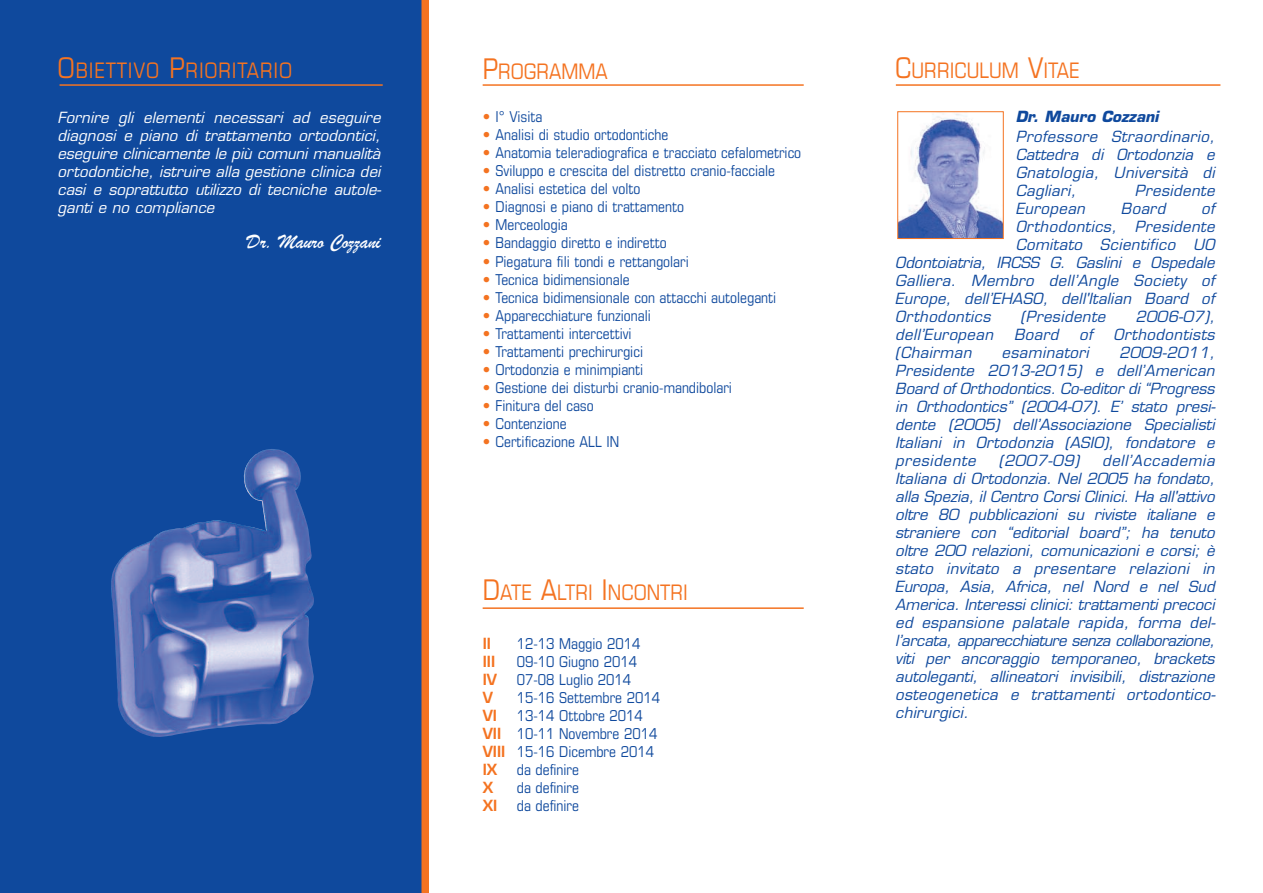
<style>
.page{position:relative;width:1263px;height:893px;background:#fff}
.page>*{position:absolute;margin:0;border:0;box-sizing:border-box;transform-origin:0 0}
.t1{font:condensed 21.3px "Eurostile";color:#f47321}
.t2{font:condensed 21.3px "Eurostile";letter-spacing:.035em;color:#f47321}
.t3{font:21px "Brush Script";letter-spacing:-.02em;color:#fff}
.t4{font:italic 15px/18px "Eurostile";letter-spacing:.025em;color:#0f499d;text-align:justify}
.t5{font:condensed 15px/18px "Eurostile";color:#0f499d}
.t6{font:italic 15px/18px "Eurostile";color:#fff;text-align:justify}
.t7{font:italic 15px "Eurostile";color:#0f499d}
.t8{font:italic 700 15px "Eurostile";color:#0f499d}
.t9{font:600 15px "Eurostile";color:#f47321}
.s1{font-size:28.5px}
.s2{color:#f47321}
.s3{font-weight:600;font-stretch:normal;color:#f47321}
</style>
<div class="page">
<div style="left:0;top:0;width:425px;height:893px;background:#0f499d"></div>
<img style="left:899px;top:114px;width:103px;height:123px">
<div style="left:897px;top:111px;width:107px;height:128px;border:1px solid #f47321"></div>
<hr style="left:896px;top:84px;width:324px;height:2px;background:#f47321">
<hr style="left:483px;top:84px;width:321px;height:2px;background:#f47321">
<hr style="left:483px;top:607px;width:321px;height:2px;background:#f47321">
<hr style="left:60px;top:84px;width:323px;height:2px;background:#f47321">
<div style="left:421px;top:0;width:8px;height:893px;background:#f47321"></div>
<img style="left:111px;top:449px;width:203px;height:288px">
<h1 class="t2" style="left:58px;top:63px;width:236px"><span class="s1">O</span>BIETTIVO <span class="s1">P</span>RIORITARIO</h1>
<p class="t6" style="left:58px;top:110px;width:325px">Fornire gli elementi necessari ad eseguire diagnosi e piano di trattamento ortodontici, eseguire clinicamente le più comuni manualità ortodontiche, istruire alla gestione clinica dei casi e soprattutto utilizzo di tecniche autole&shy;ganti e no compliance</p>
<h2 class="t3" style="left:247px;top:230px;width:135px">Dr. Mauro Cozzani</h2>
<h1 class="t1" style="left:483px;top:63px;width:126px"><span class="s1">P</span>ROGRAMMA</h1>
<p class="t5" style="left:483px;top:109px;width:61px"><span class="s2">•</span> I° Visita</p>
<p class="t5" style="left:483px;top:127px;width:187px"><span class="s2">•</span> Analisi di studio ortodontiche</p>
<p class="t5" style="left:483px;top:145px;width:320px"><span class="s2">•</span> Anatomia teleradiografica e tracciato cefalometrico</p>
<p class="t5" style="left:483px;top:163px;width:294px"><span class="s2">•</span> Sviluppo e crescita del distretto cranio-facciale</p>
<p class="t5" style="left:483px;top:181px;width:159px"><span class="s2">•</span> Analisi estetica del volto</p>
<p class="t5" style="left:483px;top:199px;width:203px"><span class="s2">•</span> Diagnosi e piano di trattamento</p>
<p class="t5" style="left:483px;top:217px;width:86px"><span class="s2">•</span> Merceologia</p>
<p class="t5" style="left:483px;top:235px;width:185px"><span class="s2">•</span> Bandaggio diretto e indiretto</p>
<p class="t5" style="left:483px;top:253px;width:208px"><span class="s2">•</span> Piegatura fili tondi e rettangolari</p>
<p class="t5" style="left:483px;top:271px;width:149px"><span class="s2">•</span> Tecnica bidimensionale</p>
<p class="t5" style="left:483px;top:289px;width:295px"><span class="s2">•</span> Tecnica bidimensionale con attacchi autoleganti</p>
<p class="t5" style="left:483px;top:307px;width:170px"><span class="s2">•</span> Apparecchiature funzionali</p>
<p class="t5" style="left:483px;top:325px;width:150px"><span class="s2">•</span> Trattamenti intercettivi</p>
<p class="t5" style="left:483px;top:343px;width:162px"><span class="s2">•</span> Trattamenti prechirurgici</p>
<p class="t5" style="left:483px;top:361px;width:162px"><span class="s2">•</span> Ortodonzia e minimpianti</p>
<p class="t5" style="left:483px;top:379px;width:251px"><span class="s2">•</span> Gestione dei disturbi cranio-mandibolari</p>
<p class="t5" style="left:483px;top:397px;width:113px"><span class="s2">•</span> Finitura del caso</p>
<p class="t5" style="left:483px;top:415px;width:85px"><span class="s2">•</span> Contenzione</p>
<p class="t5" style="left:483px;top:433px;width:138px"><span class="s2">•</span> Certificazione ALL IN</p>
<h1 class="t1" style="left:483px;top:585px;width:207px"><span class="s1">D</span>ATE <span class="s1">A</span>LTRI <span class="s1">I</span>NCONTRI</h1>
<p class="t9" style="left:483px;top:638px;width:10px">II</p>
<p class="t5" style="left:517px;top:636px;width:125px">12-13 Maggio 2014</p>
<p class="t9" style="left:483px;top:656px;width:14px">III</p>
<p class="t5" style="left:517px;top:654px;width:122px">09-10 Giugno 2014</p>
<p class="t9" style="left:483px;top:674px;width:16px">IV</p>
<p class="t5" style="left:517px;top:672px;width:116px">07-08 Luglio 2014</p>
<p class="t9" style="left:483px;top:692px;width:12px">V</p>
<p class="t5" style="left:517px;top:690px;width:145px">15-16 Settembre 2014</p>
<p class="t9" style="left:483px;top:710px;width:16px">VI</p>
<p class="t5" style="left:483px;top:708px;width:176px;text-indent:34px">13-14 Ottobre 2014<br><span class="s3">VII</span> 10-11 Novembre 2014<br><span class="s3">VIII</span> 15-16 Dicembre 2014<br><span class="s3">IX</span></p>
<p class="t5" style="left:517px;top:762px;width:64px">da definire</p>
<p class="t9" style="left:483px;top:782px;width:12px">X</p>
<p class="t5" style="left:517px;top:780px;width:64px">da definire</p>
<p class="t9" style="left:483px;top:800px;width:16px">XI</p>
<p class="t5" style="left:517px;top:798px;width:64px">da definire</p>
<h1 class="t1" style="left:895px;top:63px;width:186px"><span class="s1">C</span>URRICULUM <span class="s1">V</span>ITAE</h1>
<p class="t8" style="left:1016px;top:110px;width:144px">Dr. Mauro Cozzani</p>
<p class="t4" style="left:1016px;top:129px;width:200px">Professore Straordinario, Cattedra di Ortodonzia e Gnatologia, Università di Cagliari,</p>
<p class="t4" style="left:1135px;top:183px;width:81px">Presidente</p>
<p class="t4" style="left:1016px;top:201px;width:71px">European</p>
<p class="t4" style="left:1121px;top:201px;width:46px">Board</p>
<p class="t4" style="left:1201px;top:201px;width:15px">of</p>
<p class="t4" style="left:1016px;top:219px;width:200px">Orthodontics, Presidente</p>
<p class="t4" style="left:1016px;top:237px;width:200px">Comitato Scientifico UO</p>
<p class="t7" style="left:895px;top:257px;width:321px">Odontoiatria, IRCSS G. Gaslini e Ospedale</p>
<p class="t4" style="left:895px;top:273px;width:321px">Galliera. Membro dell’Angle Society of</p>
<p class="t4" style="left:895px;top:291px;width:321px">Europe, dell’EHASO, dell'Italian Board of</p>
<p class="t4" style="left:895px;top:309px;width:97px">Orthodontics</p>
<p class="t4" style="left:1020px;top:309px;width:86px">(Presidente</p>
<p class="t4" style="left:1135px;top:309px;width:81px">2006-07),</p>
<p class="t4" style="left:895px;top:327px;width:99px">dell’European</p>
<p class="t4" style="left:1014px;top:327px;width:46px">Board</p>
<p class="t4" style="left:1079px;top:327px;width:15px">of</p>
<p class="t4" style="left:1113px;top:327px;width:103px">Orthodontists</p>
<p class="t4" style="left:895px;top:345px;width:78px">(Chairman</p>
<p class="t4" style="left:1001px;top:345px;width:89px">esaminatori</p>
<p class="t4" style="left:895px;top:345px;width:322px;text-indent:224px">2009-2011, Presidente 2013-2015) e dell’American Board of Orthodontics. Co-editor di “Progress in Orthodontics” (2004-07). E’ stato presi&shy;dente (2005) dell’Associazione Specialisti Italiani in Ortodonzia (ASIO), fondatore e presidente</p>
<p class="t4" style="left:999px;top:453px;width:82px">(2007-09)</p>
<p class="t4" style="left:895px;top:453px;width:322px;text-indent:207px">dell’Accademia Italiana di Ortodonzia. Nel 2005 ha fondato, alla Spezia, il Centro Corsi Clinici. Ha all'attivo oltre 80 pubblicazioni su riviste italiane e straniere con “editorial board”; ha tenuto oltre 200 relazioni, comunicazioni e corsi; è stato invitato a presentare relazioni in Europa, Asia, Africa, nel Nord e nel Sud America. Interessi clinici: trattamenti precoci ed espansione palatale rapida, forma del&shy;l’arcata, apparecchiature senza collaborazione, viti per ancoraggio temporaneo, brackets autoleganti, allineatori invisibili, distrazione osteogenetica e trattamenti ortodontico&shy;chirurgici.</p>
</div>
